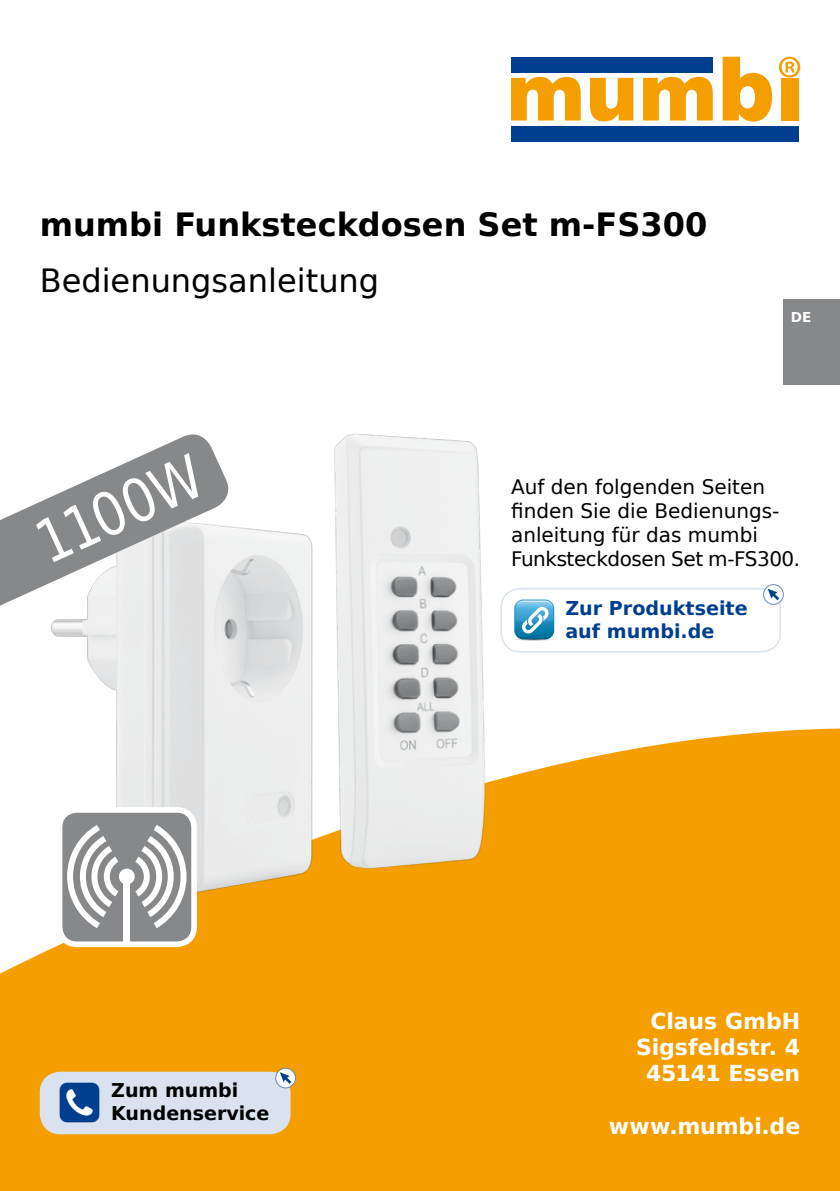
<style>
.page{position:relative;width:840px;height:1191px;background:#fff}
.page>*{position:absolute;margin:0;border:0;box-sizing:border-box;transform-origin:0 0}
.t1{font:700 32px "DejaVu Sans";color:#000}
.t2{font:32px "DejaVu Sans";color:#000}
.t3{font:700 22px/26.4px "DejaVu Sans";color:#fff;text-align:right}
.t4{font:20px/24px "DejaVu Sans";color:#000}
.t5{font:700 19.2px/23px "DejaVu Sans";color:#003e90}
.t6{font:700 19px/22.8px "DejaVu Sans";color:#000}
.t7{font:700 13.6px "DejaVu Sans";color:#fff}
</style>
<div class="page">
<div style="left:782px;top:299px;width:57px;height:85px;background:#87888a"></div>
<div style="left:0;top:728px;width:839px;height:463px;background:#f49e00"></div>
<img style="left:21px;top:526px;width:298px;height:381px">
<img style="left:305px;top:433px;width:208px;height:457px">
<div style="left:60px;top:810px;width:134px;height:134px;background:#87888a;border-radius:17px"></div>
<div style="left:57px;top:807px;width:140px;height:140px;border:6px solid #fff;border-radius:17px"></div>
<svg style="left:67px;top:825px;width:51px;height:103px"></svg>
<svg style="left:135px;top:825px;width:51px;height:103px"></svg>
<div style="left:119px;top:868px;width:16px;height:16px;background:#fff;border-radius:50%"></div>
<div style="left:124px;top:874px;width:6px;height:68px;background:#fff"></div>
<div style="left:40px;top:1071px;width:250px;height:63px;background:#d9e2ee;border-radius:21px"></div>
<svg style="left:275px;top:1068px;width:20px;height:20px"></svg>
<div style="left:275px;top:1067px;width:21px;height:21px;border:1px solid #668bbc;border-radius:50%"></div>
<svg style="left:279px;top:1072px;width:12px;height:11px"></svg>
<svg style="left:511px;top:77px;width:69px;height:44px"></svg>
<svg style="left:589px;top:78px;width:44px;height:43px"></svg>
<svg style="left:643px;top:77px;width:69px;height:44px"></svg>
<svg style="left:722px;top:57px;width:49px;height:65px"></svg>
<div style="left:780px;top:78px;width:17px;height:43px;background:#f49e00"></div>
<svg style="left:778px;top:57px;width:21px;height:21px"></svg>
<div style="left:510px;top:57px;width:202px;height:16px;background:#003e90"></div>
<div style="left:510px;top:126px;width:287px;height:16px;background:#003e90"></div>
<div style="left:501px;top:588px;width:278px;height:63px;background:#fff;border-radius:19px"></div>
<div style="left:500px;top:588px;width:280px;height:64px;border:2px solid #d9e2ee;border-radius:19px"></div>
<svg style="left:514px;top:599px;width:40px;height:42px;background:#65b0d0"></svg>
<svg style="left:763px;top:584px;width:19px;height:20px"></svg>
<div style="left:762px;top:584px;width:21px;height:21px;border:1px solid #668bbc;border-radius:50%"></div>
<svg style="left:767px;top:588px;width:11px;height:12px"></svg>
<svg style="left:0;top:434px;width:233px;height:197px"></svg>
<svg style="left:36px;top:453px;width:162px;height:109px"></svg>
<svg style="left:63px;top:1085px;width:34px;height:34px"></svg>
<h1 class="t1" style="left:40px;top:199px;width:668px">mumbi Funksteckdosen Set m-FS300</h1>
<h1 class="t2" style="left:40px;top:255px;width:341px">Bedienungsanleitung</h1>
<p class="t7" style="left:790px;top:306px;width:22px">DE</p>
<p class="t6" style="left:111px;top:1078px;width:160px">Zum mumbi<br>Kundenservice</p>
<p class="t4" style="left:511px;top:474px;width:290px">Auf den folgenden Seiten finden Sie die Bedienungs&shy;anleitung für das mumbi<br>Funksteckdosen Set m-FS300.</p>
<p class="t5" style="left:565px;top:596px;width:184px">Zur Produktseite auf mumbi.de</p>
<p class="t3" style="left:635px;top:1007px;width:166px">Claus GmbH<br>Sigsfeldstr. 4<br>45141 Essen</p>
<p class="t3" style="left:608px;top:1112px;width:193px">www.mumbi.de</p>
</div>
